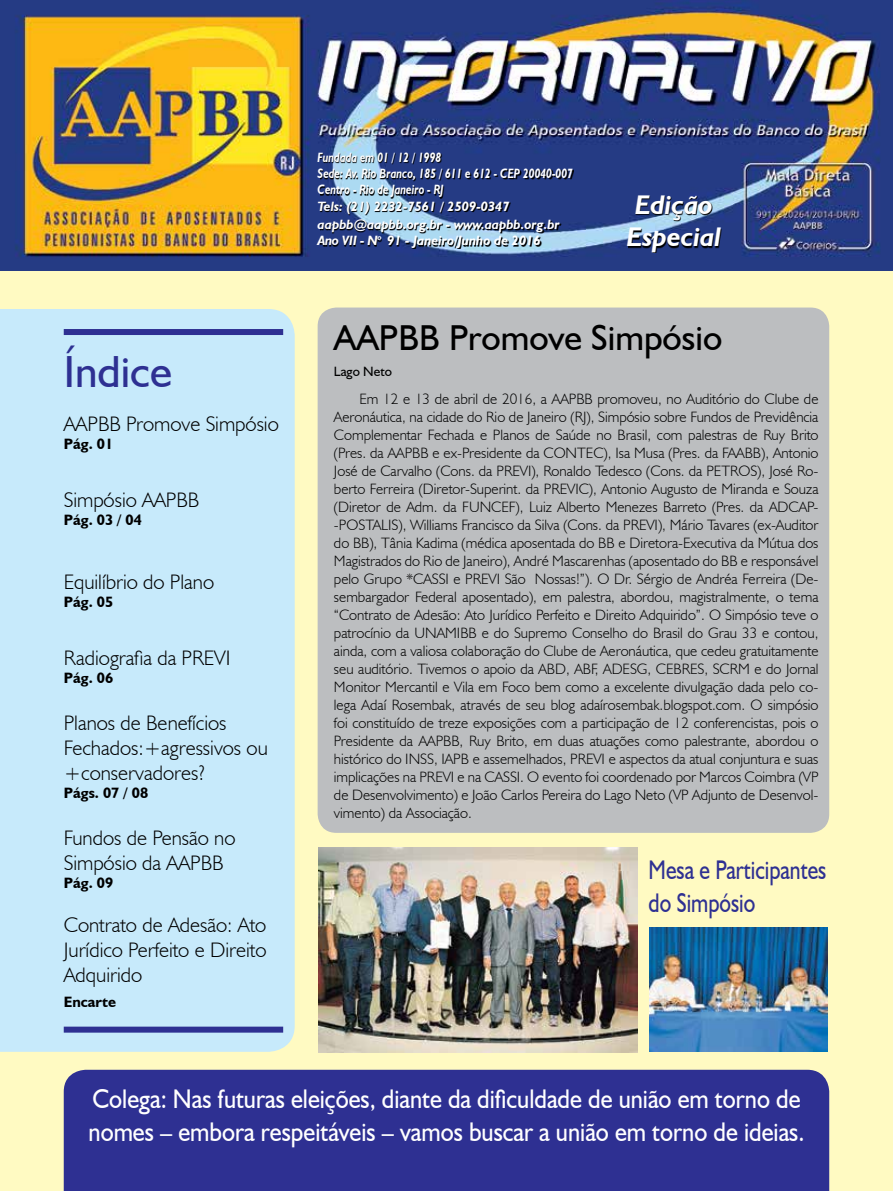
<style>
.page{position:relative;width:893px;height:1191px;background:#fff}
.page>*{position:absolute;margin:0;border:0;box-sizing:border-box;transform-origin:0 0}
.t1{font:45px "Humanist 521 BT";color:#2e3092}
.t2{font:36px "Humanist 521 BT";color:#000}
.t3{font:27px/32.4px "Humanist 521 BT";color:#fff;scale:.9 1}
.t4{font:27px/32.4px "Humanist 521 BT";color:#2e3092;scale:.8 1}
.t5{font:italic 700 27px/32.4px "Humanist 521 BT";color:#fff;text-align:center}
.t6{font:300 21px/25.2px "Humanist 521 BT";color:#000}
.t7{font:300 15px/18px "Humanist 521 BT";color:#000;text-align:justify}
.t8{font:700 15px "Humanist 521 BT";color:#000}
.t9{font:italic 700 13.5px/16.2px "Humanist 521 BT";color:#fff;scale:.8 1}
.t10{font:italic 700 13.5px/16.2px "Humanist 521 BT";color:#fff}
.t11{font:13.5px "Humanist 521 BT";color:#000}
</style>
<div class="page">
<div style="left:0;top:270px;width:893px;height:921px;background:#fffac2"></div>
<div style="left:318px;top:308px;width:510px;height:524px;background:#bcbec0;border-radius:18px"></div>
<div style="left:318px;top:307px;width:511px;height:526px;border:2px solid #bcbec0;border-radius:18px"></div>
<img style="left:0;top:0;width:893px;height:270px">
<svg style="left:320px;top:154px;width:254px;height:95px;background:#415989"></svg>
<div style="left:0;top:309px;width:295px;height:742px;background:#c7eafb"></div>
<div style="left:64px;top:1069px;width:765px;height:122px;background:#2e3092"></div>
<div style="left:64px;top:329px;width:219px;height:6px;background:#2e3092"></div>
<div style="left:64px;top:1026px;width:219px;height:6px;background:#2e3092"></div>
<svg style="left:628px;top:196px;width:94px;height:57px;background:#354974"></svg>
<img style="left:318px;top:847px;width:320px;height:205px">
<img style="left:649px;top:927px;width:179px;height:124px">
<h1 class="t1" style="left:64px;top:344px;width:110px">Índice</h1>
<h3 class="t6" style="left:64px;top:411px;width:217px">AAPBB Promove Simpósio</h3>
<p class="t8" style="left:64px;top:434px;width:51px">Pág. 01</p>
<h3 class="t6" style="left:64px;top:486px;width:137px">Simpósio AAPBB</h3>
<p class="t8" style="left:64px;top:510px;width:80px">Pág. 03 / 04</p>
<h3 class="t6" style="left:64px;top:569px;width:152px">Equilíbrio do Plano</h3>
<p class="t8" style="left:64px;top:593px;width:51px">Pág. 05</p>
<h3 class="t6" style="left:64px;top:645px;width:168px">Radiografia da PREVI</h3>
<p class="t8" style="left:64px;top:668px;width:51px">Pág. 06</p>
<h3 class="t6" style="left:64px;top:709px;width:206px">Planos de Benefícios<br>Fechados:+agressivos ou +conservadores?</h3>
<p class="t8" style="left:64px;top:784px;width:86px">Págs. 07 / 08</p>
<h3 class="t6" style="left:64px;top:825px;width:173px">Fundos de Pensão no<br>Simpósio da AAPBB</h3>
<p class="t8" style="left:64px;top:874px;width:51px">Pág. 09</p>
<h3 class="t6" style="left:64px;top:911px;width:204px;text-align:justify">Contrato de Adesão: Ato Jurídico Perfeito e Direito Adquirido</h3>
<p class="t8" style="left:64px;top:992px;width:54px">Encarte</p>
<p class="t9" style="left:318px;top:149px;width:321px">Fundada em 01 / 12 / 1998<br>Sede: Av. Rio Branco, 185 / 611 e 612 - CEP 20040-007<br>Centro - Rio de Janeiro - RJ<br>Tels: (21) 2232-7561 / 2509-0347</p>
<p class="t10" style="left:318px;top:216px;width:244px">aapbb@aapbb.org.br - www.aapbb.org.br<br>Ano VII - N<sup>o</sup> 91 - Janeiro/Junho de 2016</p>
<h3 class="t5" style="left:627px;top:188px;width:96px">Edição<br>Especial</h3>
<h2 class="t2" style="left:334px;top:315px;width:390px">AAPBB Promove Simpósio</h2>
<p class="t11" style="left:334px;top:363px;width:59px">Lago Neto</p>
<p class="t7" style="left:334px;top:390px;width:486px;text-indent:26px">Em 12 e 13 de abril de 2016, a AAPBB promoveu, no Auditório do Clube de Aeronáutica, na cidade do Rio de Janeiro (RJ), Simpósio sobre Fundos de Previdência Complementar Fechada e Planos de Saúde no Brasil, com palestras de Ruy Brito (Pres. da AAPBB e ex-Presidente da CONTEC), Isa Musa (Pres. da FAABB), Antonio José de Carvalho (Cons. da PREVI), Ronaldo Tedesco (Cons. da PETROS), José Ro&shy;berto Ferreira (Diretor-Superint. da PREVIC), Antonio Augusto de Miranda e Souza (Diretor de Adm. da FUNCEF), Luiz Alberto Menezes Barreto (Pres. da ADCAP--POSTALIS), Williams Francisco da Silva (Cons. da PREVI), Mário Tavares (ex-Auditor do BB), Tânia Kadima (médica aposentada do BB e Diretora-Executiva da Mútua dos Magistrados do Rio de Janeiro), André Mascarenhas (aposentado do BB e responsável pelo Grupo *CASSI e PREVI São Nossas!”). O Dr. Sérgio de Andréa Ferreira (De&shy;sembargador Federal aposentado), em palestra, abordou, magistralmente, o tema “Contrato de Adesão: Ato Jurídico Perfeito e Direito Adquirido”. O Simpósio teve o patrocínio da UNAMIBB e do Supremo Conselho do Brasil do Grau 33 e contou, ainda, com a valiosa colaboração do Clube de Aeronáutica, que cedeu gratuitamente seu auditório. Tivemos o apoio da ABD, ABF, ADESG, CEBRES, SCRM e do Jornal Monitor Mercantil e Vila em Foco bem como a excelente divulgação dada pelo co&shy;lega Adaí Rosembak, através de seu blog adaírosembak.blogspot.com. O simpósio foi constituído de treze exposições com a participação de 12 conferencistas, pois o Presidente da AAPBB, Ruy Brito, em duas atuações como palestrante, abordou o histórico do INSS, IAPB e assemelhados, PREVI e aspectos da atual conjuntura e suas implicações na PREVI e na CASSI. O evento foi coordenado por Marcos Coimbra (VP de Desenvolvimento) e João Carlos Pereira do Lago Neto (VP Adjunto de Desenvol&shy;vimento) da Associação.</p>
<h3 class="t4" style="left:649px;top:853px;width:224px">Mesa e Participantes do Simpósio</h3>
<h3 class="t3" style="left:89px;top:1082px;width:797px">Colega: Nas futuras eleições, diante da dificuldade de união em torno de nomes – embora respeitáveis – vamos buscar a união em torno de ideias.</h3>
</div>
